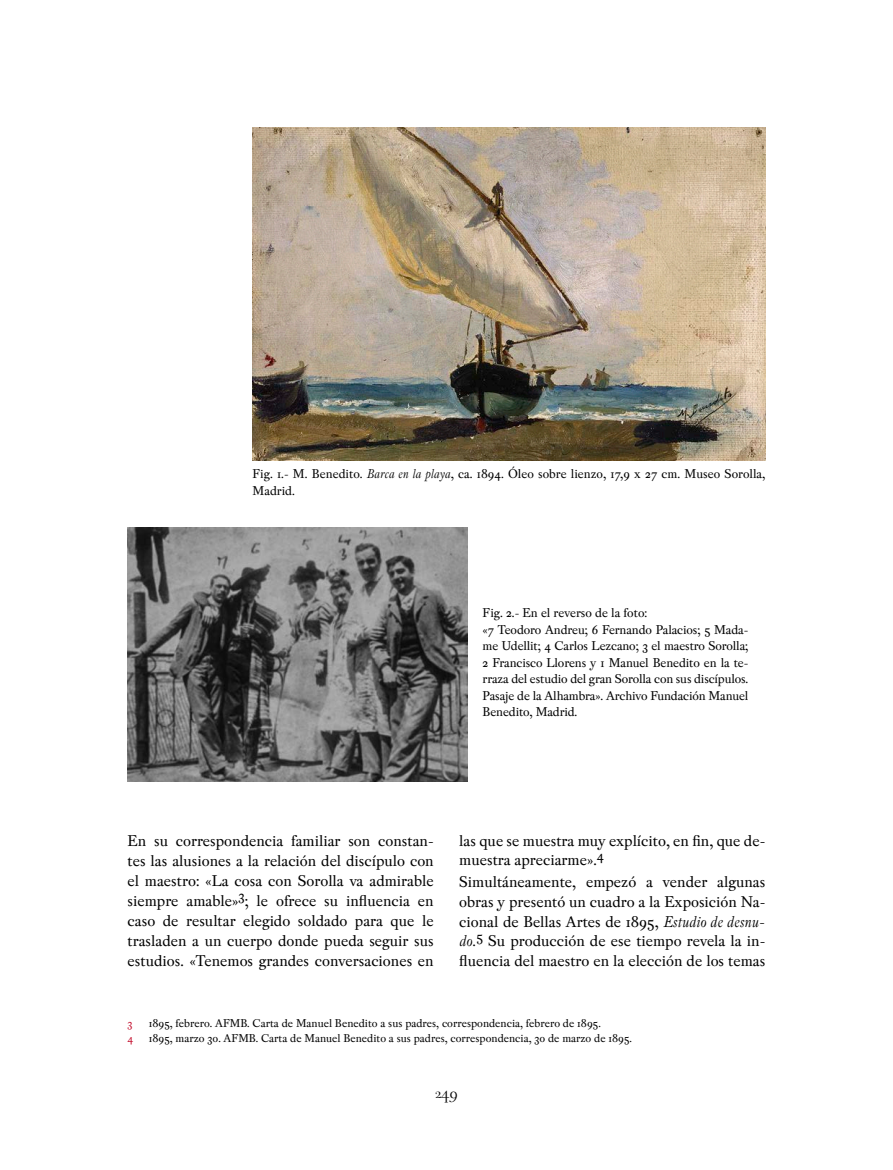
<style>
.page{position:relative;width:893px;height:1170px;background:#fff}
.page>*{position:absolute;margin:0;border:0;box-sizing:border-box;transform-origin:0 0}
.t1{font:18px "Peleguer";color:#000}
.t2{font:16.5px/20.1px "Pradell";color:#000;text-align:justify}
.t3{font:13.5px/16.5px "Pradell";letter-spacing:-.01em;color:#000}
.t4{font:12px "Pradell";color:#000}
.t5{font:12px "Pradell";color:#c4112f}
.s1{font-style:italic}
</style>
<div class="page">
<img style="left:253px;top:128px;width:512px;height:332px">
<img style="left:128px;top:527px;width:340px;height:254px">
<p class="t3" style="left:253px;top:465px;width:514px">Fig. 1.- M. Benedito. <span class="s1">Barca en la playa</span>, ca. 1894. Óleo sobre lienzo, 17,9 x 27 cm. Museo Sorolla,<br>Madrid.</p>
<p class="t3" style="left:483px;top:604px;width:267px">Fig. 2.- En el reverso de la foto:<br>«7 Teodoro Andreu; 6 Fernando Palacios; 5 Mada&shy;me Udellit; 4 Carlos Lezcano; 3 el maestro Sorolla; 2 Francisco Llorens y 1 Manuel Benedito en la te&shy;rraza del estudio del gran Sorolla con sus discípulos.<br>Pasaje de la Alhambra». Archivo Fundación Manuel Benedito, Madrid.</p>
<p class="t2" style="left:128px;top:830px;width:308px">En su correspondencia familiar son constan&shy;tes las alusiones a la relación del discípulo con el maestro: «La cosa con Sorolla va admirable siempre amable»<sup>3</sup>; le ofrece su influencia en caso de resultar elegido soldado para que le trasladen a un cuerpo donde pueda seguir sus estudios. «Tenemos grandes conversaciones en</p>
<p class="t2" style="left:459px;top:830px;width:308px;line-height:19.6px">las que se muestra muy explícito, en fin, que de&shy;muestra apreciarme».<sup>4</sup></p>
<p class="t2" style="left:459px;top:872px;width:308px;line-height:19.6px">Simultáneamente, empezó a vender algunas obras y presentó un cuadro a la Exposición Na&shy;cional de Bellas Artes de 1895, <span class="s1">Estudio de desnu&shy;do.</span><sup>5</sup> Su producción de ese tiempo revela la in&shy;fluencia del maestro en la elección de los temas</p>
<p class="t5" style="left:128px;top:1016px;width:7px">3</p>
<p class="t4" style="left:149px;top:1016px;width:453px">1895, febrero. AFMB. Carta de Manuel Benedito a sus padres, correspondencia, febrero de 1895.</p>
<p class="t5" style="left:128px;top:1031px;width:7px">4</p>
<p class="t4" style="left:149px;top:1031px;width:485px">1895, marzo 30. AFMB. Carta de Manuel Benedito a sus padres, correspondencia, 30 de marzo de 1895.</p>
<p class="t1" style="left:435px;top:1083px;width:24px">249</p>
</div>
